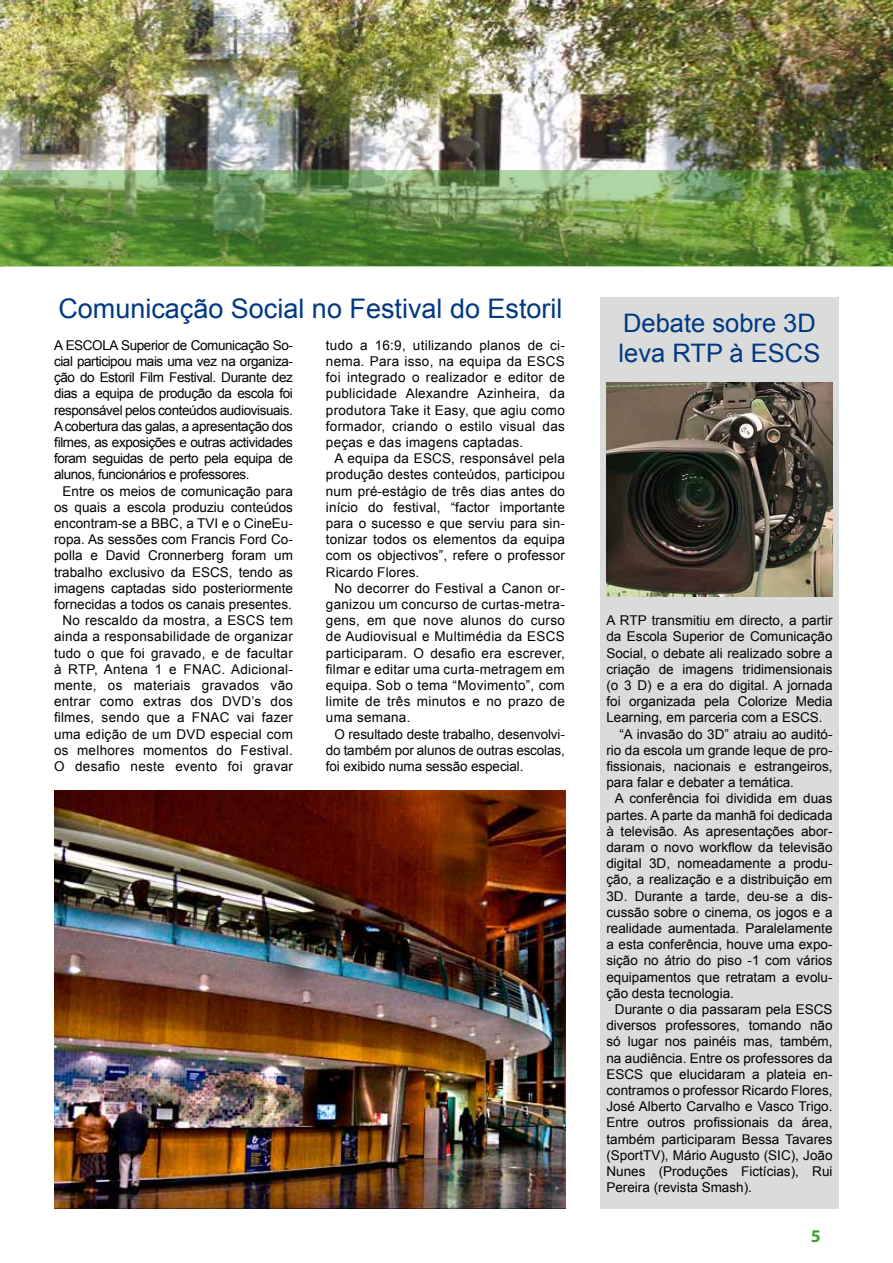
<style>
.page{position:relative;width:893px;height:1263px;background:#fff}
.page>*{position:absolute;margin:0;border:0;box-sizing:border-box;transform-origin:0 0}
.t1{font:27px "Arial";color:#003882}
.t2{font:25.5px/30.6px "Arial";color:#003882}
.t3{font:700 18px "Myriad Pro";color:#44a12b}
.t4{font:13.5px/16.2px "Arial";color:#000;text-align:justify}
.t5{font:13.5px/16.2px "Arial";letter-spacing:.02em;color:#000;text-align:right}
</style>
<div class="page">
<img style="left:0;top:0;width:893px;height:170px">
<svg style="left:0;top:170px;width:893px;height:96px;background:#658f46"></svg>
<div style="left:600px;top:298px;width:239px;height:911px;background:#dadbdb"></div>
<img style="left:606px;top:383px;width:226px;height:214px">
<img style="left:54px;top:790px;width:512px;height:419px">
<h1 class="t1" style="left:58px;top:291px;width:506px">Comunicação Social no Festival do Estoril</h1>
<p class="t4" style="left:326px;top:337px;width:240px">tudo a 16:9, utilizando planos de ci&shy;nema. Para isso, na equipa da ESCS foi integrado o realizador e editor de publicidade Alexandre Azinheira, da produtora Take it Easy, que agiu como formador, criando o estilo visual das peças e das imagens captadas.</p>
<p class="t4" style="left:326px;top:450px;width:240px;text-indent:9px">A equipa da ESCS, responsável pela produção destes conteúdos, participou num pré-estágio de três dias antes do início do festival, “factor importante para o sucesso e que serviu para sin&shy;tonizar todos os elementos da equipa com os objectivos”, refere o professor Ricardo Flores.</p>
<p class="t4" style="left:326px;top:580px;width:240px;text-indent:9px">No decorrer do Festival a Canon or&shy;ganizou um concurso de curtas-metra&shy;gens, em que nove alunos do curso de Audiovisual e Multimédia da ESCS participaram. O desafio era escrever, filmar e editar uma curta-metragem em equipa. Sob o tema “Movimento”, com limite de três minutos e no prazo de uma semana.</p>
<p class="t4" style="left:326px;top:726px;width:240px;text-indent:9px">O resultado deste trabalho, desenvolvi&shy;do também por alunos de outras escolas, foi exibido numa sessão especial.</p>
<p class="t4" style="left:54px;top:337px;width:240px">A ESCOLA Superior de Comunicação So&shy;cial participou mais uma vez na organiza&shy;ção do Estoril Film Festival. Durante dez dias a equipa de produção da escola foi responsável pelos conteúdos audiovisuais.<br>A cobertura das galas, a apresentação dos filmes, as exposições e outras actividades foram seguidas de perto pela equipa de alunos, funcionários e professores.</p>
<p class="t5" style="left:54px;top:483px;width:240px">Entre os meios de comunicação para os quais a escola produziu conteúdos encontram-se a BBC, a TVI e o CineEu&shy;ropa. As sessões com Francis Ford Co&shy;polla e David Cronnerberg foram um trabalho exclusivo da ESCS, tendo as imagens captadas sido posteriormente fornecidas a todos os canais presentes.<br>No rescaldo da mostra, a ESCS tem ainda a responsabilidade de organizar tudo o que foi gravado, e de facultar à RTP, Antena 1 e FNAC. Adicional&shy;mente, os materiais gravados vão entrar como extras dos DVD’s dos filmes, sendo que a FNAC vai fazer uma edição de um DVD especial com os melhores momentos do Festival.<br>O desafio neste evento foi gravar</p>
<h2 class="t2" style="left:619px;top:308px;width:203px">Debate sobre 3D leva RTP à ESCS</h2>
<p class="t4" style="left:606px;top:612px;width:228px">A RTP transmitiu em directo, a partir</p>
<p class="t4" style="left:606px;top:629px;width:228px">da Escola Superior de Comunicação</p>
<p class="t4" style="left:606px;top:645px;width:228px">Social, o debate ali realizado sobre a</p>
<p class="t4" style="left:606px;top:661px;width:228px">criação de imagens tridimensionais</p>
<p class="t4" style="left:606px;top:677px;width:228px">(o 3 D) e a era do digital. A jornada</p>
<p class="t4" style="left:606px;top:693px;width:228px">foi organizada pela Colorize Media</p>
<p class="t4" style="left:606px;top:710px;width:218px">Learning, em parceria com a ESCS.</p>
<p class="t4" style="left:619px;top:726px;width:215px">“A invasão do 3D” atraiu ao auditó-</p>
<p class="t4" style="left:606px;top:742px;width:228px">rio da escola um grande leque de pro-</p>
<p class="t4" style="left:606px;top:758px;width:228px">fissionais, nacionais e estrangeiros,</p>
<p class="t4" style="left:606px;top:774px;width:189px">para falar e debater a temática.</p>
<p class="t4" style="left:615px;top:791px;width:219px">A conferência foi dividida em duas</p>
<p class="t4" style="left:606px;top:807px;width:228px">partes. A parte da manhã foi dedicada</p>
<p class="t4" style="left:606px;top:823px;width:228px">à televisão. As apresentações abor-</p>
<p class="t4" style="left:606px;top:839px;width:228px">daram o novo workflow da televisão</p>
<p class="t4" style="left:606px;top:855px;width:228px">digital 3D, nomeadamente a produ-</p>
<p class="t4" style="left:606px;top:872px;width:228px">ção, a realização e a distribuição em</p>
<p class="t4" style="left:606px;top:888px;width:228px">3D. Durante a tarde, deu-se a dis-</p>
<p class="t4" style="left:606px;top:904px;width:228px">cussão sobre o cinema, os jogos e a</p>
<p class="t4" style="left:606px;top:920px;width:228px">realidade aumentada. Paralelamente</p>
<p class="t4" style="left:606px;top:936px;width:228px">a esta conferência, houve uma expo-</p>
<p class="t4" style="left:606px;top:953px;width:228px">sição no átrio do piso -1 com vários</p>
<p class="t4" style="left:606px;top:969px;width:228px">equipamentos que retratam a evolu-</p>
<p class="t4" style="left:606px;top:985px;width:129px">ção desta tecnologia.</p>
<p class="t4" style="left:615px;top:1001px;width:219px">Durante o dia passaram pela ESCS</p>
<p class="t4" style="left:606px;top:1017px;width:228px">diversos professores, tomando não</p>
<p class="t4" style="left:606px;top:1034px;width:228px">só lugar nos painéis mas, também,</p>
<p class="t4" style="left:606px;top:1050px;width:228px">na audiência. Entre os professores da</p>
<p class="t4" style="left:606px;top:1066px;width:228px">ESCS que elucidaram a plateia en-</p>
<p class="t4" style="left:606px;top:1082px;width:228px">contramos o professor Ricardo Flores,</p>
<p class="t4" style="left:606px;top:1098px;width:228px">José Alberto Carvalho e Vasco Trigo.</p>
<p class="t4" style="left:606px;top:1115px;width:228px">Entre outros profissionais da área,</p>
<p class="t4" style="left:606px;top:1131px;width:228px">também participaram Bessa Tavares</p>
<p class="t4" style="left:606px;top:1147px;width:228px">(SportTV), Mário Augusto (SIC), João</p>
<p class="t4" style="left:606px;top:1163px;width:228px">Nunes (Produções Fictícias), Rui</p>
<p class="t4" style="left:606px;top:1179px;width:147px">Pereira (revista Smash).</p>
<h3 class="t3" style="left:811px;top:1224px;width:11px">5</h3>
</div>
